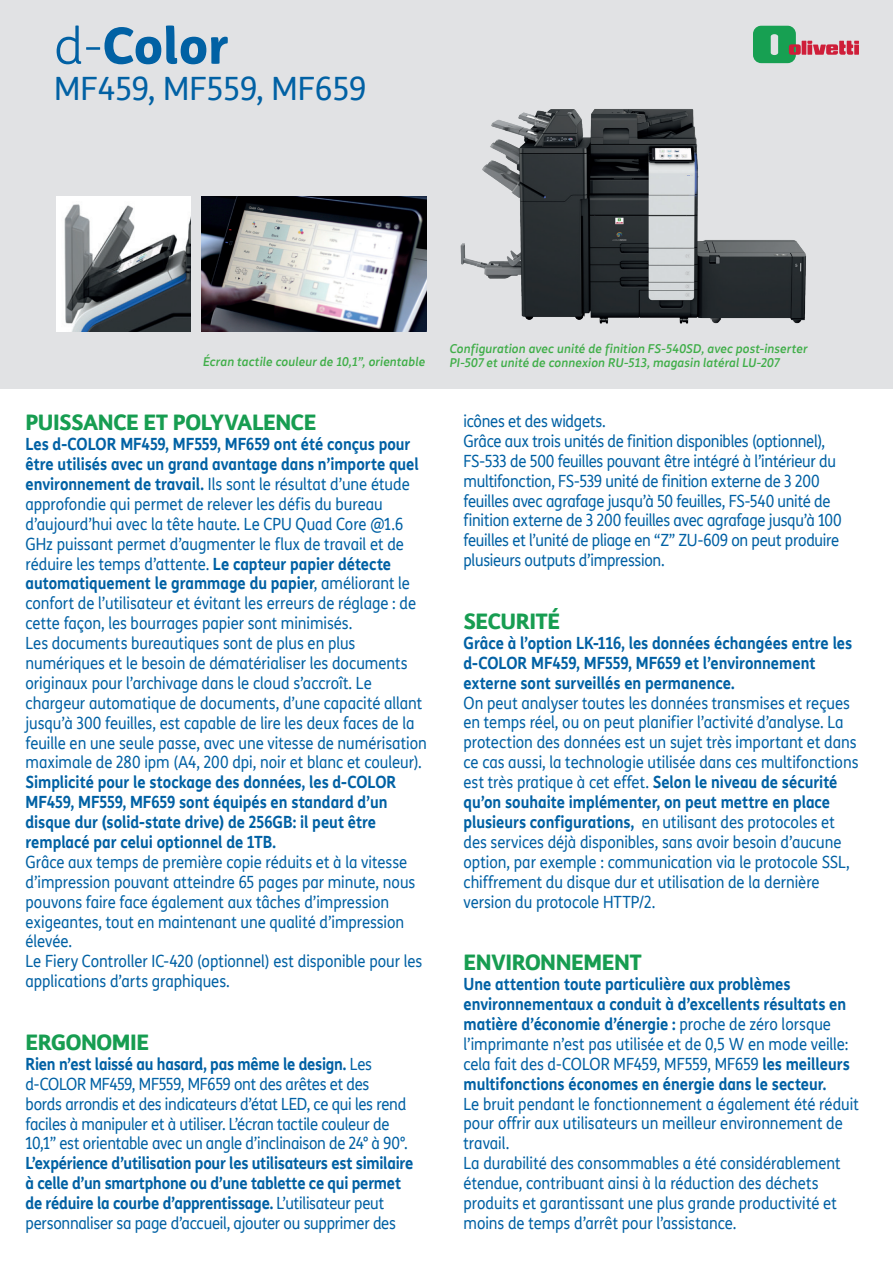
<style>
.page{position:relative;width:893px;height:1263px;background:#fff}
.page>*{position:absolute;margin:0;border:0;box-sizing:border-box;transform-origin:0 0}
.t1{font:800 50.4px "TIM Sans";color:#0161a4}
.t2{font:31.5px "TIM Sans";color:#0161a4}
.t3{font:800 21px "TIM Sans";letter-spacing:-.025em;color:#179d51}
.t4{font:16.5px/20px "TIM Sans";letter-spacing:-.005em;color:#0161a4;scale:.9 1}
.t5{font:700 16.5px/20px "TIM Sans";letter-spacing:-.005em;color:#0161a4;scale:.9 1}
.t6{font:italic 500 12px/14.2px "TIM Sans";letter-spacing:.01em;color:#40ae49}
.s1{font-weight:300}
.s2{font-weight:700}
.s3{font-weight:400}
</style>
<div class="page">
<div style="left:0;top:0;width:893px;height:389px;background:#e1e2e4"></div>
<svg style="left:753px;top:26px;width:106px;height:37px"></svg>
<img style="left:460px;top:109px;width:346px;height:215px">
<img style="left:56px;top:196px;width:134px;height:136px">
<img style="left:202px;top:196px;width:224px;height:136px">
<h1 class="t1" style="left:54px;top:6px;width:176px"><span class="s1">d-</span>Color</h1>
<h2 class="t2" style="left:54px;top:66px;width:314px">MF459, MF559, MF659</h2>
<p class="t6" style="left:203px;top:354px;width:224px">Écran tactile couleur de 10,1”, orientable</p>
<p class="t6" style="left:450px;top:341px;width:359px">Configuration avec unité de finition FS-540SD, avec post-inserter<br>PI-507 et unité de connexion RU-513, magasin latéral LU-207</p>
<p class="t3" style="left:26px;top:406px;width:293px">PUISSANCE ET POLYVALENCE</p>
<p class="t4" style="left:26px;top:434px;width:447px"><span class="s2">Les d-COLOR MF459, MF559, MF659 ont été conçus pour être utilisés avec un grand avantage dans n’importe quel environnement de travail.</span> Ils sont le résultat d’une étude approfondie qui permet de relever les défis du bureau d’aujourd’hui avec la tête haute. Le CPU Quad Core @1.6<br>GHz puissant permet d’augmenter le flux de travail et de réduire les temps d’attente. <span class="s2">Le capteur papier détecte automatiquement le grammage du papier</span>, améliorant le confort de l’utilisateur et évitant les erreurs de réglage : de cette façon, les bourrages papier sont minimisés.<br>Les documents bureautiques sont de plus en plus numériques et le besoin de dématérialiser les documents originaux pour l’archivage dans le cloud s’accroît. Le chargeur automatique de documents, d’une capacité allant jusqu’à 300 feuilles, est capable de lire les deux faces de la feuille en une seule passe, avec une vitesse de numérisation maximale de 280 ipm (A4, 200 dpi, noir et blanc et couleur).</p>
<p class="t5" style="left:26px;top:772px;width:414px">Simplicité pour le stockage des données, les d-COLOR MF459, MF559, MF659 sont équipés en standard d’un disque dur (solid-state drive) de 256GB: il peut être remplacé par celui optionnel de 1TB.</p>
<p class="t4" style="left:26px;top:852px;width:442px">Grâce aux temps de première copie réduits et à la vitesse d’impression pouvant atteindre 65 pages par minute, nous pouvons faire face également aux tâches d’impression exigeantes, tout en maintenant une qualité d’impression élevée.<br>Le Fiery Controller IC-420 (optionnel) est disponible pour les applications d’arts graphiques.</p>
<p class="t3" style="left:26px;top:1026px;width:125px">ERGONOMIE</p>
<p class="t4" style="left:26px;top:1054px;width:426px"><span class="s2">Rien n’est laissé au hasard, pas même le design.</span> Les d-COLOR MF459, MF559, MF659 ont des arêtes et des bords arrondis et des indicateurs d’état LED, ce qui les rend faciles à manipuler et à utiliser. L’écran tactile couleur de 10,1” est orientable avec un angle d’inclinaison de 24° à 90°.</p>
<p class="t5" style="left:26px;top:1152px;width:432px">L’expérience d’utilisation pour les utilisateurs est similaire à celle d’un smartphone ou d’une tablette ce qui permet de réduire la courbe d’apprentissage. <span class="s3">L’utilisateur peut personnaliser sa page d’accueil, ajouter ou supprimer des</span></p>
<p class="t4" style="left:463px;top:411px;width:422px">icônes et des widgets.<br>Grâce aux trois unités de finition disponibles (optionnel), FS-533 de 500 feuilles pouvant être intégré à l’intérieur du multifonction, FS-539 unité de finition externe de 3 200 feuilles avec agrafage jusqu’à 50 feuilles, FS-540 unité de finition externe de 3 200 feuilles avec agrafage jusqu’à 100 feuilles et l’unité de pliage en “Z” ZU-609 on peut produire plusieurs outputs d’impression.</p>
<p class="t3" style="left:463px;top:605px;width:98px">SECURITÉ</p>
<p class="t5" style="left:463px;top:632px;width:433px">Grâce à l’option LK-116, les données échangées entre les d-COLOR MF459, MF559, MF659 et l’environnement externe sont surveillés en permanence.</p>
<p class="t4" style="left:463px;top:692px;width:440px">On peut analyser toutes les données transmises et reçues en temps réel, ou on peut planifier l’activité d’analyse. La protection des données est un sujet très important et dans ce cas aussi, la technologie utilisée dans ces multifonctions est très pratique à cet effet. <span class="s2">Selon le niveau de sécurité qu’on souhaite implémenter, on peut mettre en place plusieurs configurations,</span> en utilisant des protocoles et des services déjà disponibles, sans avoir besoin d’aucune option, par exemple : communication via le protocole SSL, chiffrement du disque dur et utilisation de la dernière version du protocole HTTP/2.</p>
<p class="t3" style="left:463px;top:946px;width:180px">ENVIRONNEMENT</p>
<p class="t5" style="left:463px;top:973px;width:431px">Une attention toute particulière aux problèmes environnementaux a conduit à d’excellents résultats en matière d’économie d’énergie : <span class="s3">proche de zéro lorsque l’imprimante n’est pas utilisée et de 0,5 W en mode veille: cela fait des d-COLOR MF459, MF559, MF659</span> les meilleurs multifonctions économes en énergie dans le secteur.</p>
<p class="t4" style="left:463px;top:1093px;width:441px">Le bruit pendant le fonctionnement a également été réduit pour offrir aux utilisateurs un meilleur environnement de travail.<br>La durabilité des consommables a été considérablement étendue, contribuant ainsi à la réduction des déchets produits et garantissant une plus grande productivité et moins de temps d’arrêt pour l’assistance.</p>
</div>
